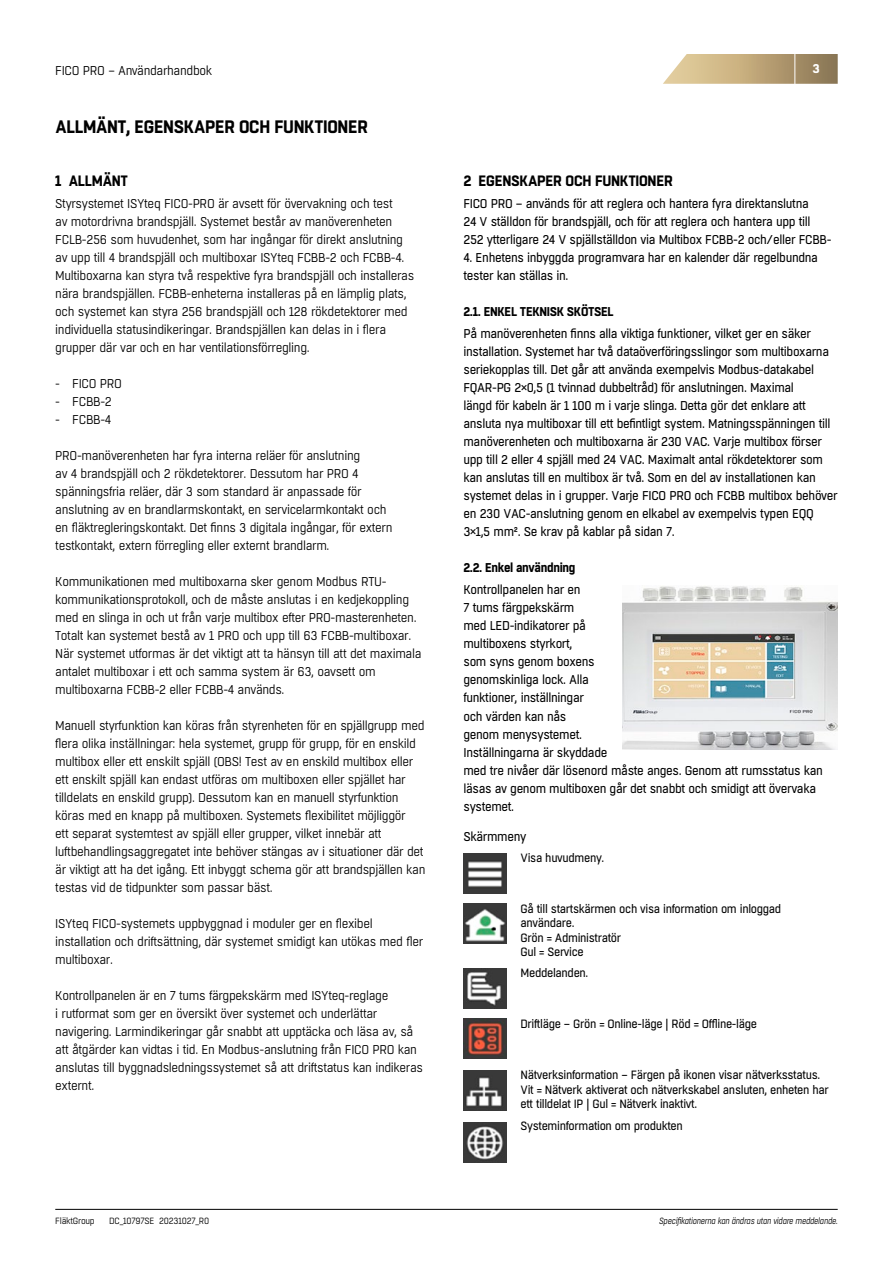
<style>
.page{position:relative;width:893px;height:1263px;background:#fff}
.page>*{position:absolute;margin:0;border:0;box-sizing:border-box;transform-origin:0 0}
.t1{font:700 18px "Boxed";letter-spacing:-.02em;color:#000;scale:.95 1}
.t2{font:700 15px "Boxed";letter-spacing:-.02em;color:#000;scale:.95 1}
.t3{font:12.75px/18px "Boxed";letter-spacing:-.03em;color:#000;scale:.95 1}
.t4{font:12.75px/18px "Boxed";letter-spacing:-.03em;color:#000;scale:.95 1}
.t5{font:700 12.75px "Boxed";letter-spacing:-.03em;color:#000;scale:.95 1}
.t6{font:700 12.75px "Boxed";color:#fff}
.t7{font:12px/14.4px "Boxed";letter-spacing:-.03em;color:#000;scale:.95 1}
.t8{font:italic 9px "Boxed";letter-spacing:-.03em;color:#000;scale:.95 1}
.t9{font:9px "Boxed";letter-spacing:-.03em;color:#000;scale:.95 1}
</style>
<div class="page">
<hr style="left:55px;top:1209px;width:783px;height:1px;background:#000">
<svg style="left:663px;top:54px;width:175px;height:30px;background:#c0ab83"></svg>
<hr style="left:795px;top:51px;width:1px;height:38px;background:#fff">
<img style="left:623px;top:586px;width:215px;height:163px">
<img style="left:463px;top:853px;width:43px;height:40px">
<img style="left:463px;top:904px;width:43px;height:40px">
<img style="left:463px;top:968px;width:43px;height:40px">
<img style="left:463px;top:1019px;width:43px;height:40px">
<img style="left:463px;top:1070px;width:43px;height:40px">
<img style="left:463px;top:1122px;width:43px;height:40px">
<p class="t3" style="left:55px;top:61px;width:167px">FICO PRO – Användarhandbok</p>
<p class="t6" style="left:812px;top:60px;width:9px">3</p>
<h1 class="t1" style="left:55px;top:114px;width:331px">ALLMÄNT, EGENSKAPER OCH FUNKTIONER</h1>
<p class="t2" style="left:55px;top:170px;width:78px">1 ALLMÄNT</p>
<p class="t3" style="left:55px;top:195px;width:379px">Styrsystemet ISYteq FICO-PRO är avsett för övervakning och test<br>av motordrivna brandspjäll. Systemet består av manöverenheten FCLB-256 som huvudenhet, som har ingångar för direkt anslutning av upp till 4 brandspjäll och multiboxar ISYteq FCBB-2 och FCBB-4.<br>Multiboxarna kan styra två respektive fyra brandspjäll och installeras nära brandspjällen. FCBB-enheterna installeras på en lämplig plats, och systemet kan styra 256 brandspjäll och 128 rökdetektorer med individuella statusindikeringar. Brandspjällen kan delas in i flera grupper där var och en har ventilationsförregling.</p>
<p class="t3" style="left:55px;top:375px;width:72px">- FICO PRO</p>
<p class="t3" style="left:55px;top:393px;width:61px">- FCBB-2</p>
<p class="t3" style="left:55px;top:411px;width:60px">- FCBB-4</p>
<p class="t3" style="left:55px;top:447px;width:356px">PRO-manöverenheten har fyra interna reläer för anslutning<br>av 4 brandspjäll och 2 rökdetektorer. Dessutom har PRO 4 spänningsfria reläer, där 3 som standard är anpassade för anslutning av en brandlarmskontakt, en servicelarmkontakt och en fläktregleringskontakt. Det finns 3 digitala ingångar, för extern testkontakt, extern förregling eller externt brandlarm.</p>
<p class="t3" style="left:55px;top:573px;width:387px">Kommunikationen med multiboxarna sker genom Modbus RTU&shy;kommunikationsprotokoll, och de måste anslutas i en kedjekoppling med en slinga in och ut från varje multibox efter PRO-masterenheten.<br>Totalt kan systemet bestå av 1 PRO och upp till 63 FCBB-multiboxar.<br>När systemet utformas är det viktigt att ta hänsyn till att det maximala antalet multiboxar i ett och samma system är 63, oavsett om multiboxarna FCBB-2 eller FCBB-4 används.</p>
<p class="t3" style="left:55px;top:717px;width:391px">Manuell styrfunktion kan köras från styrenheten för en spjällgrupp med flera olika inställningar: hela systemet, grupp för grupp, för en enskild multibox eller ett enskilt spjäll (OBS! Test av en enskild multibox eller ett enskilt spjäll kan endast utföras om multiboxen eller spjället har tilldelats en enskild grupp). Dessutom kan en manuell styrfunktion köras med en knapp på multiboxen. Systemets flexibilitet möjliggör<br>ett separat systemtest av spjäll eller grupper, vilket innebär att luftbehandlingsaggregatet inte behöver stängas av i situationer där det är viktigt att ha det igång. Ett inbyggt schema gör att brandspjällen kan testas vid de tidpunkter som passar bäst.</p>
<p class="t3" style="left:55px;top:915px;width:389px">ISYteq FICO-systemets uppbyggnad i moduler ger en flexibel installation och driftsättning, där systemet smidigt kan utökas med fler multiboxar.</p>
<p class="t3" style="left:55px;top:987px;width:389px">Kontrollpanelen är en 7 tums färgpekskärm med ISYteq-reglage<br>i rutformat som ger en översikt över systemet och underlättar navigering. Larmindikeringar går snabbt att upptäcka och läsa av, så att åtgärder kan vidtas i tid. En Modbus-anslutning från FICO PRO kan anslutas till byggnadsledningssystemet så att driftstatus kan indikeras externt.</p>
<p class="t2" style="left:463px;top:170px;width:222px">2 EGENSKAPER OCH FUNKTIONER</p>
<p class="t4" style="left:463px;top:195px;width:389px">FICO PRO – används för att reglera och hantera fyra direktanslutna<br>24 V ställdon för brandspjäll, och för att reglera och hantera upp till<br>252 ytterligare 24 V spjällställdon via Multibox FCBB-2 och/eller FCBB-</p>
<p class="t4" style="left:463px;top:249px;width:375px">4. Enhetens inbyggda programvara har en kalender där regelbundna tester kan ställas in.</p>
<p class="t5" style="left:463px;top:303px;width:160px">2.1. ENKEL TEKNISK SKÖTSEL</p>
<p class="t4" style="left:463px;top:325px;width:395px">På manöverenheten finns alla viktiga funktioner, vilket ger en säker installation. Systemet har två dataöverföringsslingor som multiboxarna seriekopplas till. Det går att använda exempelvis Modbus-datakabel FQAR-PG 2×0,5 (1 tvinnad dubbeltråd) för anslutningen. Maximal<br>längd för kabeln är 1 100 m i varje slinga. Detta gör det enklare att ansluta nya multiboxar till ett befintligt system. Matningsspänningen till manöverenheten och multiboxarna är 230 VAC. Varje multibox förser upp till 2 eller 4 spjäll med 24 VAC. Maximalt antal rökdetektorer som kan anslutas till en multibox är två. Som en del av installationen kan systemet delas in i grupper. Varje FICO PRO och FCBB multibox behöver en 230 VAC-anslutning genom en elkabel av exempelvis typen EQQ 3×1,5 mm². Se krav på kablar på sidan 7.</p>
<p class="t5" style="left:463px;top:559px;width:119px">2.2. Enkel användning</p>
<p class="t4" style="left:463px;top:581px;width:380px">Kontrollpanelen har en<br>7 tums färgpekskärm<br>med LED-indikatorer på<br>multiboxens styrkort,<br>som syns genom boxens<br>genomskinliga lock. Alla<br>funktioner, inställningar<br>och värden kan nås<br>genom menysystemet.<br>Inställningarna är skyddade<br>med tre nivåer där lösenord måste anges. Genom att rumsstatus kan läsas av genom multiboxen går det snabbt och smidigt att övervaka systemet.</p>
<p class="t4" style="left:463px;top:828px;width:68px">Skärmmeny</p>
<p class="t7" style="left:520px;top:851px;width:90px">Visa huvudmeny.</p>
<p class="t7" style="left:520px;top:902px;width:276px">Gå till startskärmen och visa information om inloggad användare.<br>Grön = Administratör<br>Gul = Service</p>
<p class="t7" style="left:520px;top:966px;width:73px">Meddelanden.</p>
<p class="t7" style="left:520px;top:1017px;width:250px">Driftläge – Grön = Online-läge | Röd = Offline-läge</p>
<p class="t7" style="left:520px;top:1068px;width:326px">Nätverksinformation – Färgen på ikonen visar nätverksstatus.<br>Vit = Nätverk aktiverat och nätverkskabel ansluten, enheten har ett tilldelat IP | Gul = Nätverk inaktivt.</p>
<p class="t7" style="left:520px;top:1119px;width:172px">Systeminformation om produkten</p>
<p class="t9" style="left:55px;top:1215px;width:43px">FläktGroup</p>
<p class="t9" style="left:109px;top:1215px;width:107px">DC_10797SE 20231027_R0</p>
<p class="t8" style="left:659px;top:1215px;width:190px">Specifikationerna kan ändras utan vidare meddelande.</p>
</div>
